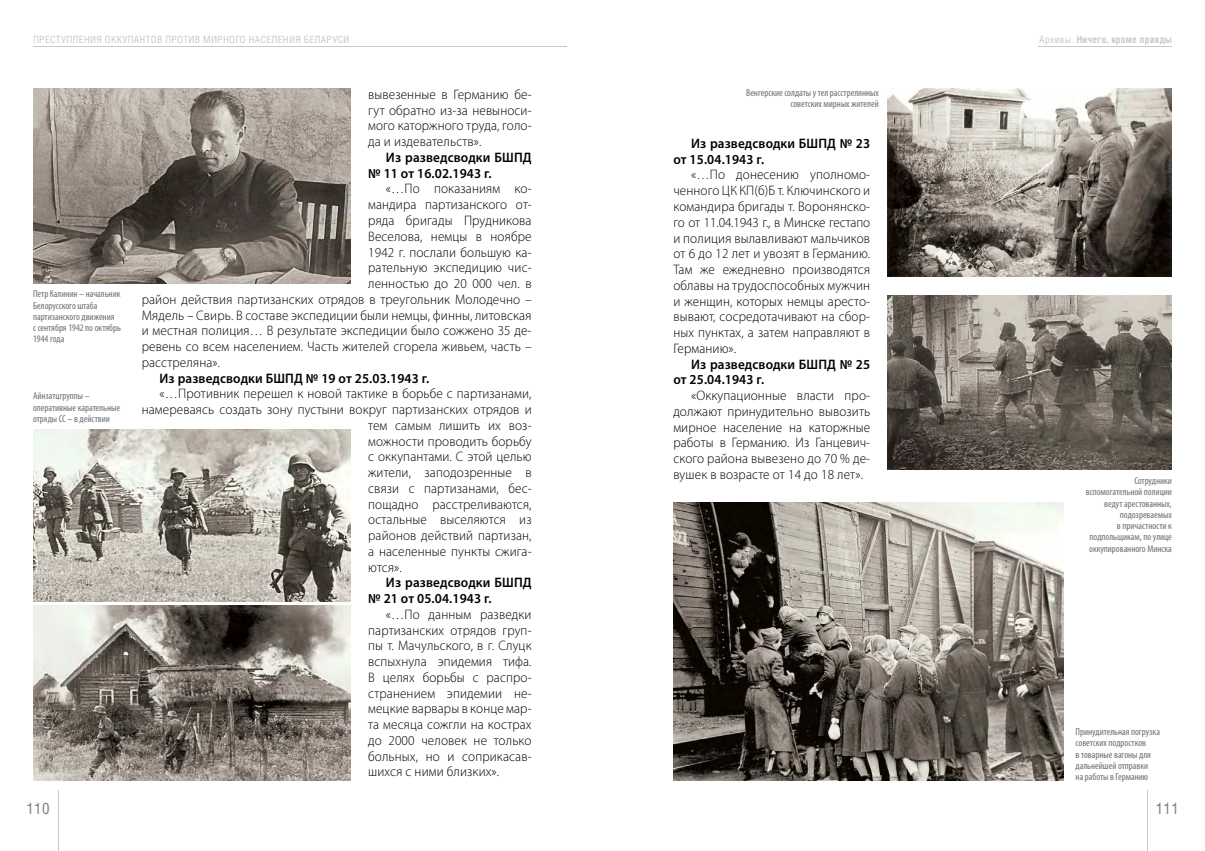
<style>
.page{position:relative;width:1205px;height:851px;background:#fff}
.page>*{position:absolute;margin:0;border:0;box-sizing:border-box;transform-origin:0 0}
.t1{font:15px "AG Letterica Condensed";letter-spacing:.02em;color:#808285}
.t2{font:300 13.75px/15.8px "Myriad Pro";letter-spacing:.01em;color:#000;text-align:justify;scale:.96 1}
.t3{font:600 13.75px/15.8px "Myriad Pro";letter-spacing:.01em;color:#000;scale:.96 1}
.t4{font:condensed 10px/11.2px "Myriad Pro";color:#6d6e71}
.t5{font:10px "Helios Cond C";letter-spacing:.03em;color:#c6c8ca}
.t6{font:700 10px "Helios Cond C";letter-spacing:.03em;color:#c7c8ca}
.s1{font-weight:400}
</style>
<div class="page">
<hr style="left:33px;top:46px;width:534px;height:1px;background:#c6c8ca">
<hr style="left:1038px;top:46px;width:134px;height:1px;background:#c6c8ca">
<hr style="left:1147px;top:790px;width:1px;height:60px;background:#c6c8ca">
<hr style="left:58px;top:790px;width:1px;height:60px;background:#c6c8ca">
<img style="left:33px;top:429px;width:317px;height:172px">
<img style="left:33px;top:605px;width:317px;height:174px">
<img style="left:33px;top:89px;width:317px;height:194px">
<img style="left:888px;top:89px;width:284px;height:187px">
<img style="left:888px;top:296px;width:284px;height:174px">
<img style="left:673px;top:502px;width:390px;height:278px">
<p class="t5" style="left:33px;top:33px;width:318px">ПРЕСТУПЛЕНИЯ ОККУПАНТОВ ПРОТИВ МИРНОГО НАСЕЛЕНИЯ БЕЛАРУСИ</p>
<p class="t6" style="left:1039px;top:34px;width:134px"><span class="s1">Архивы.</span> Ничего, кроме правды</p>
<p class="t4" style="left:33px;top:288px;width:89px">Петр Калинин – начальник<br>Белорусского штаба партизанского движения<br>с сентября 1942 по октябрь<br>1944 года</p>
<p class="t4" style="left:33px;top:390px;width:88px">Айнзатцгруппы – оперативные карательные отряды СС – в действии</p>
<p class="t2" style="left:368px;top:87px;width:172px">вывезенные в Германию бе&shy;гут обратно из-за невыноси&shy;мого каторжного труда, голо&shy;да и издевательств».</p>
<p class="t3" style="left:368px;top:149px;width:172px;text-indent:18px">Из разведсводки БШПД № 11 от 16.02.1943 г.</p>
<p class="t2" style="left:386px;top:181px;width:153px">«…По показаниям ко-</p>
<p class="t2" style="left:368px;top:197px;width:172px">мандира партизанского от-</p>
<p class="t2" style="left:368px;top:213px;width:172px">ряда бригады Прудникова</p>
<p class="t2" style="left:368px;top:228px;width:172px">Веселова, немцы в ноябре</p>
<p class="t2" style="left:368px;top:244px;width:172px">1942 г. послали большую ка-</p>
<p class="t2" style="left:368px;top:260px;width:172px">рательную экспедицию чис-</p>
<p class="t2" style="left:368px;top:276px;width:172px">ленностью до 20 000 чел. в</p>
<p class="t2" style="left:142px;top:291px;width:408px">район действия партизанских отрядов в треугольник Молодечно –</p>
<p class="t2" style="left:142px;top:307px;width:407px">Мядель – Свирь. В составе экспедиции были немцы, финны, литовская</p>
<p class="t2" style="left:142px;top:323px;width:407px">и местная полиция… В результате экспедиции было сожжено 35 де-</p>
<p class="t2" style="left:142px;top:339px;width:408px">ревень со всем населением. Часть жителей сгорела живьем, часть –</p>
<p class="t2" style="left:142px;top:354px;width:83px">расстреляна».</p>
<p class="t3" style="left:159px;top:369px;width:283px">Из разведсводки БШПД № 19 от 25.03.1943 г.</p>
<p class="t2" style="left:159px;top:386px;width:389px">«…Противник перешел к новой тактике в борьбе с партизанами,</p>
<p class="t2" style="left:142px;top:402px;width:408px">намереваясь создать зону пустыни вокруг партизанских отрядов и</p>
<p class="t2" style="left:368px;top:417px;width:172px">тем самым лишить их воз-</p>
<p class="t2" style="left:368px;top:433px;width:172px">можности проводить борьбу</p>
<p class="t2" style="left:368px;top:449px;width:172px">с оккупантами. С этой целью</p>
<p class="t2" style="left:368px;top:465px;width:172px">жители, заподозренные в</p>
<p class="t2" style="left:368px;top:480px;width:172px">связи с партизанами, бес-</p>
<p class="t2" style="left:368px;top:496px;width:172px">пощадно расстреливаются,</p>
<p class="t2" style="left:368px;top:512px;width:172px">остальные выселяются из</p>
<p class="t2" style="left:368px;top:527px;width:172px">районов действий партизан,</p>
<p class="t2" style="left:368px;top:543px;width:172px">а населенные пункты сжига-</p>
<p class="t2" style="left:368px;top:559px;width:37px">ются».</p>
<p class="t3" style="left:368px;top:574px;width:172px;text-indent:18px">Из разведсводки БШПД № 21 от 05.04.1943 г.</p>
<p class="t2" style="left:368px;top:606px;width:172px;text-indent:18px">«…По данным разведки партизанских отрядов груп&shy;пы т. Мачульского, в г. Слуцк вспыхнула эпидемия тифа.<br>В целях борьбы с распро&shy;странением эпидемии не&shy;мецкие варвары в конце мар&shy;та месяца сожгли на кострах до 2000 человек не только больных, но и соприкасав&shy;шихся с ними близких».</p>
<p class="t4" style="left:746px;top:87px;width:134px;text-align:right">Венгерские солдаты у тел расстрелянных советских мирных жителей</p>
<p class="t3" style="left:673px;top:135px;width:206px;text-indent:18px">Из разведсводки БШПД № 23 от 15.04.1943 г.</p>
<p class="t2" style="left:673px;top:167px;width:206px;text-indent:18px">«…По донесению уполномо&shy;ченного ЦК КП(б)Б т. Ключинского и командира бригады т. Воронянско&shy;го от 11.04.1943 г., в Минске гестапо и полиция вылавливают мальчиков от 6 до 12 лет и увозят в Германию.<br>Там же ежедневно производятся облавы на трудоспособных мужчин и женщин, которых немцы аресто&shy;вывают, сосредотачивают на сбор&shy;ных пунктах, а затем направляют в Германию».</p>
<p class="t3" style="left:673px;top:355px;width:206px;text-indent:18px">Из разведсводки БШПД № 25 от 25.04.1943 г.</p>
<p class="t2" style="left:673px;top:388px;width:206px;text-indent:18px">«Оккупационные власти про&shy;должают принудительно вывозить мирное население на каторжные работы в Германию. Из Ганцевич&shy;ского района вывезено до 70 % де&shy;вушек в возрасте от 14 до 18 лет».</p>
<p class="t4" style="left:1086px;top:475px;width:88px;text-align:right">Сотрудники вспомогательной полиции ведут арестованных, подозреваемых<br>в причастности к подпольщикам, по улице оккупированного Минска</p>
<p class="t4" style="left:1075px;top:725px;width:86px">Принудительная погрузка советских подростков<br>в товарные вагоны для дальнейшей отправки<br>на работы в Германию</p>
<p class="t1" style="left:26px;top:799px;width:25px">110</p>
<p class="t1" style="left:1156px;top:799px;width:25px">111</p>
</div>
